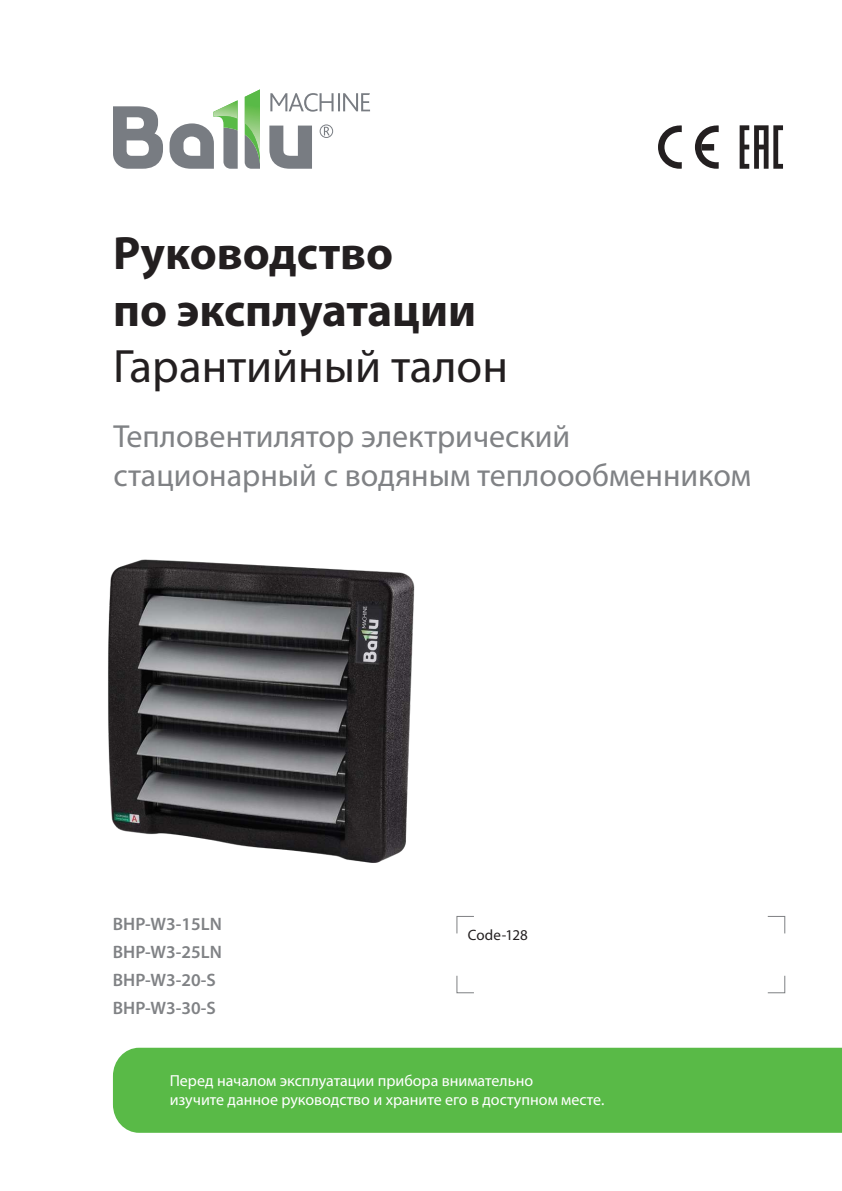
<style>
.page{position:relative;width:842px;height:1191px;background:#fff}
.page>*{position:absolute;margin:0;border:0;box-sizing:border-box;transform-origin:0 0}
.t1{font:700 47px/56.4px "Myriad Pro";color:#231f20}
.t2{font:47px "Myriad Pro";color:#231f20}
.t3{font:32px/38.4px "Myriad Pro";color:#808285}
.t4{font:600 18px/28px "Myriad Pro";color:#808285}
.t5{font:16px/19.2px "Myriad Pro";color:#fff}
.t6{font:15px "Myriad Pro";color:#231f20}
</style>
<div class="page">
<img style="left:108px;top:559px;width:307px;height:304px">
<div style="left:113px;top:1047px;width:729px;height:85px;background:#59ba47"></div>
<svg style="left:113px;top:89px;width:257px;height:80px"></svg>
<svg style="left:658px;top:125px;width:24px;height:44px"></svg>
<svg style="left:695px;top:125px;width:24px;height:44px"></svg>
<svg style="left:740px;top:125px;width:43px;height:44px"></svg>
<svg style="left:456px;top:916px;width:18px;height:18px"></svg>
<svg style="left:456px;top:975px;width:18px;height:18px"></svg>
<svg style="left:767px;top:975px;width:19px;height:18px"></svg>
<svg style="left:767px;top:916px;width:19px;height:18px"></svg>
<h1 class="t1" style="left:113px;top:226px;width:365px">Руководство<br>по эксплуатации</h1>
<h1 class="t2" style="left:113px;top:343px;width:397px">Гарантийный талон</h1>
<h2 class="t3" style="left:113px;top:418px;width:639px">Тепловентилятор электрический стационарный с водяным теплоообменником</h2>
<p class="t4" style="left:113px;top:911px;width:110px">BHP-W3-15LN<br>BHP-W3-25LN<br>BHP-W3-20-S<br>BHP-W3-30-S</p>
<p class="t6" style="left:468px;top:927px;width:62px">Code-128</p>
<p class="t5" style="left:170px;top:1071px;width:436px">Перед началом эксплуатации прибора внимательно<br>изучите данное руководство и храните его в доступном месте.</p>
</div>
